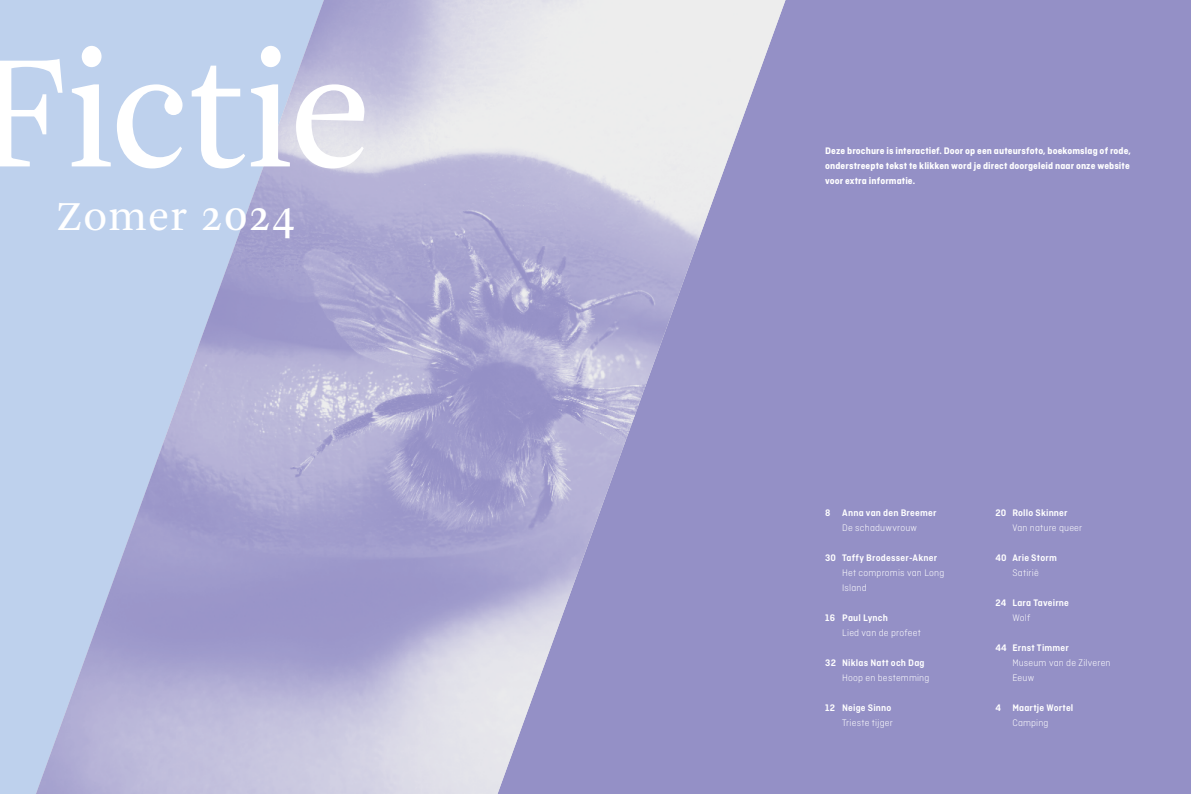
<style>
.page{position:relative;width:1191px;height:794px;background:#fff}
.page>*{position:absolute;margin:0;border:0;box-sizing:border-box;transform-origin:0 0}
.t1{font:170.5px "Arnhem Blond";letter-spacing:-.02em;color:#fff}
.t2{font:43.2px "Arnhem Blond";letter-spacing:.02em;color:#fff}
.t3{font:700 10px/15px "Ciutadella";letter-spacing:.01em;color:#fff}
.t4{font:600 10px "Ciutadella";letter-spacing:.015em;color:#fff}
.t5{font:300 10px/15px "Ciutadella";letter-spacing:.015em;color:#fff}
</style>
<div class="page">
<div style="left:424px;top:0;width:767px;height:794px;background:#9490c6"></div>
<div style="left:0;top:0;width:351px;height:794px;background:#bed1ed"></div>
<img style="left:36px;top:0;width:749px;height:794px">
<h1 class="t1" style="left:-28px;top:18px;width:402px">Fictie</h1>
<h2 class="t2" style="left:57px;top:193px;width:239px">Zomer 2024</h2>
<p class="t3" style="left:825px;top:143px;width:307px">Deze brochure is interactief. Door op een auteursfoto, boekomslag of rode, onderstreepte tekst te klikken word je direct doorgeleid naar onze website voor extra informatie.</p>
<p class="t4" style="left:825px;top:507px;width:113px">8 Anna van den Breemer</p>
<p class="t5" style="left:842px;top:520px;width:76px">De schaduwvrouw</p>
<p class="t4" style="left:825px;top:552px;width:113px">30 Taffy Brodesser-Akner</p>
<p class="t5" style="left:842px;top:565px;width:104px">Het compromis van Long<br>Island</p>
<p class="t4" style="left:825px;top:612px;width:64px">16 Paul Lynch</p>
<p class="t5" style="left:842px;top:625px;width:80px">Lied van de profeet</p>
<p class="t4" style="left:825px;top:657px;width:101px">32 Niklas Natt och Dag</p>
<p class="t5" style="left:842px;top:670px;width:89px">Hoop en bestemming</p>
<p class="t4" style="left:825px;top:702px;width:68px">12 Neige Sinno</p>
<p class="t5" style="left:842px;top:715px;width:52px">Trieste tijger</p>
<p class="t4" style="left:995px;top:507px;width:74px">20 Rollo Skinner</p>
<p class="t5" style="left:1012px;top:520px;width:71px">Van nature queer</p>
<p class="t4" style="left:995px;top:552px;width:63px">40 Arie Storm</p>
<p class="t5" style="left:1012px;top:565px;width:28px">Satirië</p>
<p class="t4" style="left:995px;top:597px;width:75px">24 Lara Taveirne</p>
<p class="t5" style="left:1012px;top:610px;width:20px">Wolf</p>
<p class="t4" style="left:995px;top:642px;width:75px">44 Ernst Timmer</p>
<p class="t5" style="left:1012px;top:655px;width:100px">Museum van de Zilveren<br>Eeuw</p>
<p class="t4" style="left:995px;top:702px;width:80px">4 Maartje Wortel</p>
<p class="t5" style="left:1012px;top:715px;width:38px">Camping</p>
</div>
